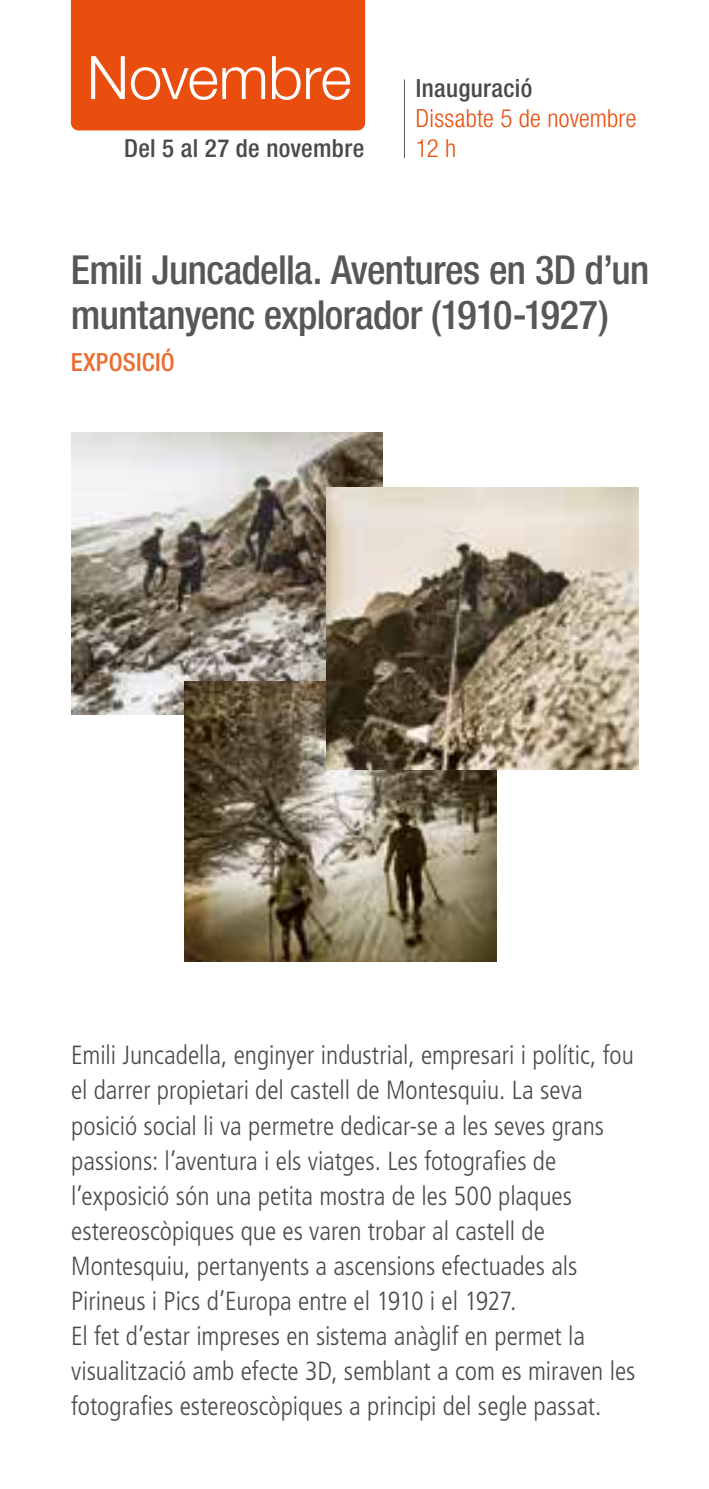
<style>
.page{position:relative;width:709px;height:1489px;background:#fff}
.page>*{position:absolute;margin:0;border:0;box-sizing:border-box;transform-origin:0 0}
.t1{font:300 60px "Helvetica Neue LT Std";letter-spacing:-.005em;color:#fff}
.t2{font:500 condensed 40px/45px "Helvetica Neue LT Std";letter-spacing:-.015em;color:#575756}
.t3{font:300 condensed 26.25px/35px "Frutiger LT Std";color:#4a4a49}
.t4{font:500 condensed 25px "Helvetica Neue LT Std";letter-spacing:.015em;color:#4a4a49}
.t5{font:300 condensed 25px "Helvetica Neue LT Std";letter-spacing:.01em;color:#e94e0f}
.t6{font:500 condensed 25px "Helvetica Neue LT Std";letter-spacing:.01em;color:#ed6c30}
</style>
<div class="page">
<hr style="left:404px;top:79px;width:1px;height:79px;background:#575756">
<div style="left:71px;top:0;width:294px;height:130px;background:#e94e0f"></div>
<img style="left:71px;top:432px;width:312px;height:283px">
<img style="left:185px;top:681px;width:311px;height:280px">
<img style="left:327px;top:487px;width:311px;height:282px">
<h1 class="t1" style="left:87px;top:41px;width:266px">Novembre</h1>
<p class="t4" style="left:416px;top:73px;width:118px">Inauguració</p>
<p class="t5" style="left:416px;top:104px;width:222px">Dissabte 5 de novembre</p>
<p class="t4" style="left:124px;top:133px;width:242px">Del 5 al 27 de novembre</p>
<p class="t5" style="left:416px;top:134px;width:42px">12 h</p>
<h2 class="t2" style="left:71px;top:246px;width:580px">Emili Juncadella. Aventures en 3D d’un muntanyenc explorador (1910-1927)</h2>
<p class="t6" style="left:71px;top:347px;width:105px">EXPOSICIÓ</p>
<p class="t3" style="left:71px;top:1038px;width:566px">Emili Juncadella, enginyer industrial, empresari i polític, fou el darrer propietari del castell de Montesquiu. La seva posició social li va permetre dedicar-se a les seves grans passions: l’aventura i els viatges. Les fotografies de l’exposició són una petita mostra de les 500 plaques estereoscòpiques que es varen trobar al castell de Montesquiu, pertanyents a ascensions efectuades als Pirineus i Pics d’Europa entre el 1910 i el 1927.<br>El fet d’estar impreses en sistema anàglif en permet la visualització amb efecte 3D, semblant a com es miraven les fotografies estereoscòpiques a principi del segle passat.</p>
</div>
